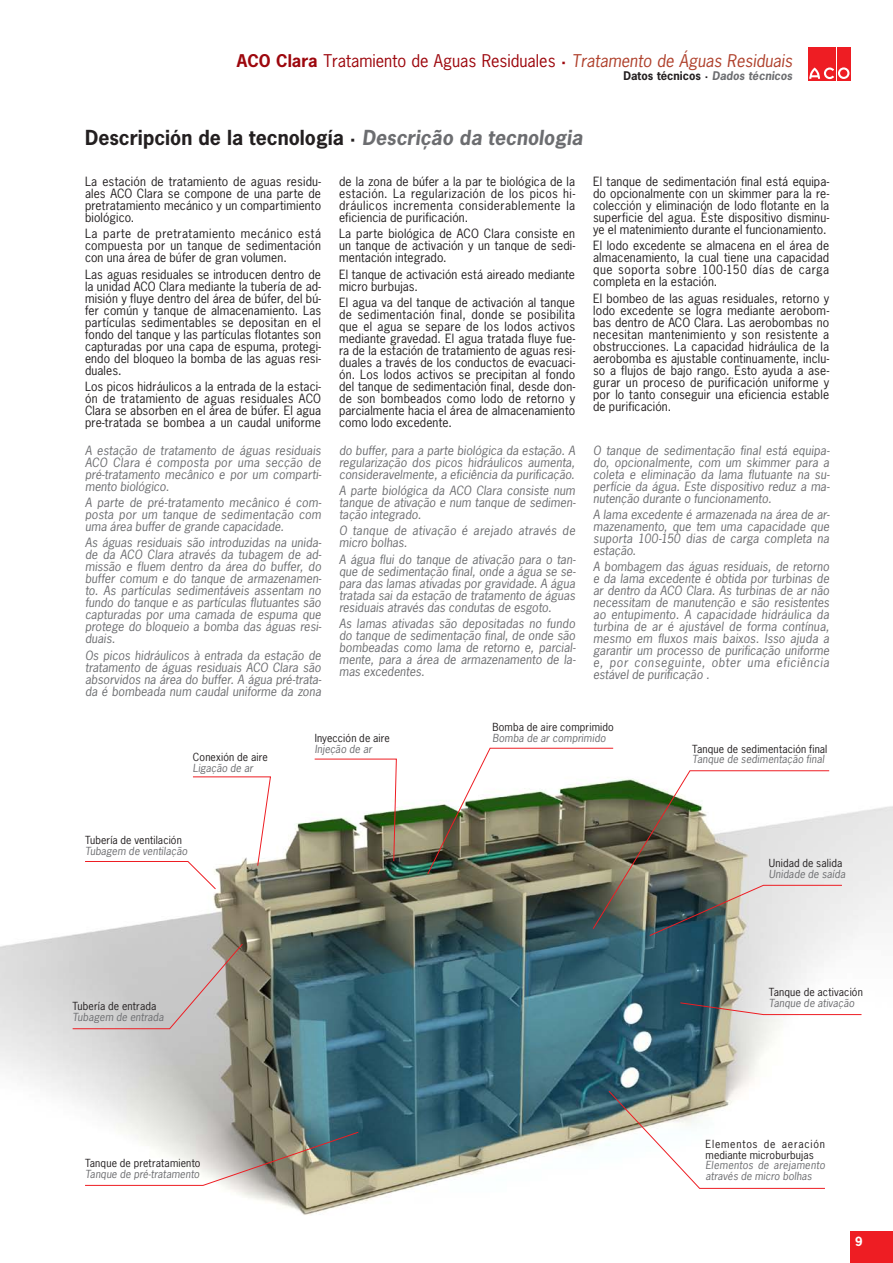
<style>
.page{position:relative;width:893px;height:1263px;background:#fff}
.page>*{position:absolute;margin:0;border:0;box-sizing:border-box;transform-origin:0 0}
.t1{font:700 19.5px "News Gothic";color:#231f20}
.Titel_bold{font:16.5px "News Gothic";color:#9d070d}
.Rubrik{font:12px/12px "News Gothic";letter-spacing:.01em;color:#231f20;text-align:justify}
.Rubrik-2{font:italic 12px/12px "News Gothic";letter-spacing:.01em;color:#6c6d70;text-align:justify}
.t2{font:700 12px "News Gothic";color:#fff}
.Titel_bold-2{font:700 11.25px "News Gothic";color:#231f20}
.Rubrik-3{font:10.5px/10.5px "News Gothic";letter-spacing:.015em;color:#231f20}
.Rubrik-4{font:italic 10.5px/10.5px "News Gothic";letter-spacing:.01em;color:#6c6d70}
.s1{font-weight:700}
.s2{font-style:italic;color:#af402b}
.s3{font-style:italic;color:#6c6d70}
</style>
<div class="page">
<img style="left:0;top:806px;width:893px;height:409px">
<div style="left:850px;top:1231px;width:43px;height:32px;background:#ee1d23"></div>
<div style="left:808px;top:47px;width:13px;height:33px;background:#ee1d23"></div>
<div style="left:822px;top:47px;width:14px;height:33px;background:#ee1d23"></div>
<div style="left:837px;top:47px;width:13px;height:33px;background:#ee1d23"></div>
<svg style="left:809px;top:67px;width:40px;height:12px"></svg>
<svg style="left:84px;top:1131px;width:275px;height:55px"></svg>
<svg style="left:72px;top:943px;width:171px;height:86px;background:#c3bfbd"></svg>
<svg style="left:84px;top:776px;width:187px;height:114px"></svg>
<svg style="left:314px;top:758px;width:83px;height:104px"></svg>
<img style="left:427px;top:747px;width:416px;height:189px">
<svg style="left:679px;top:1002px;width:183px;height:13px"></svg>
<svg style="left:608px;top:1090px;width:218px;height:99px"></svg>
<p class="Titel_bold" style="left:237px;top:50px;width:557px"><span class="s1">ACO Clara</span> Tratamiento de Aguas Residuales <span class="s1">·</span> <span class="s2">Tratamento de Águas Residuais</span></p>
<p class="Titel_bold-2" style="left:623px;top:69px;width:170px">Datos técnicos · <span class="s3">Dados técnicos</span></p>
<p class="t1" style="left:85px;top:125px;width:499px">Descripción de la tecnología · <span class="s3">Descrição da tecnologia</span></p>
<p class="Rubrik" style="left:85px;top:175px;width:238px">La estación de tratamiento de aguas residu&shy;ales ACO Clara se compone de una parte de pretratamiento mecánico y un compartimiento biológico.</p>
<p class="Rubrik" style="left:85px;top:228px;width:238px">La parte de pretratamiento mecánico está compuesta por un tanque de sedimentación con una área de búfer de gran volumen.</p>
<p class="Rubrik" style="left:85px;top:268px;width:238px">Las aguas residuales se introducen dentro de la unidad ACO Clara mediante la tubería de ad&shy;misión y fluye dentro del área de búfer, del bú&shy;fer común y tanque de almacenamiento. Las partículas sedimentables se depositan en el fondo del tanque y las partículas flotantes son capturadas por una capa de espuma, protegi&shy;endo del bloqueo la bomba de las aguas resi&shy;duales.</p>
<p class="Rubrik" style="left:85px;top:380px;width:238px">Los picos hidráulicos a la entrada de la estaci&shy;ón de tratamiento de aguas residuales ACO Clara se absorben en el área de búfer. El agua pre-tratada se bombea a un caudal uniforme</p>
<p class="Rubrik-2" style="left:85px;top:444px;width:238px">A estação de tratamento de águas residuais ACO Clara é composta por uma secção de pré-tratamento mecânico e por um comparti&shy;mento biológico.</p>
<p class="Rubrik-2" style="left:85px;top:496px;width:238px">A parte de pré-tratamento mecânico é com&shy;posta por um tanque de sedimentação com uma área buffer de grande capacidade.</p>
<p class="Rubrik-2" style="left:85px;top:537px;width:238px">As águas residuais são introduzidas na unida&shy;de da ACO Clara através da tubagem de ad&shy;missão e fluem dentro da área do buffer, do buffer comum e do tanque de armazenamen&shy;to. As partículas sedimentáveis assentam no fundo do tanque e as partículas flutuantes são capturadas por uma camada de espuma que protege do bloqueio a bomba das águas resi&shy;duais.</p>
<p class="Rubrik-2" style="left:85px;top:649px;width:238px">Os picos hidráulicos à entrada da estação de tratamento de águas residuais ACO Clara são absorvidos na área do buffer. A água pré-trata&shy;da é bombeada num caudal uniforme da zona</p>
<p class="Rubrik" style="left:339px;top:175px;width:238px">de la zona de búfer a la par te biológica de la estación. La regularización de los picos hi&shy;dráulicos incrementa considerablemente la eficiencia de purificación.</p>
<p class="Rubrik" style="left:339px;top:228px;width:238px">La parte biológica de ACO Clara consiste en un tanque de activación y un tanque de sedi&shy;mentación integrado.</p>
<p class="Rubrik" style="left:339px;top:268px;width:237px">El tanque de activación está aireado mediante micro burbujas.</p>
<p class="Rubrik" style="left:339px;top:296px;width:238px">El agua va del tanque de activación al tanque de sedimentación final, donde se posibilita que el agua se separe de los lodos activos mediante gravedad. El agua tratada fluye fue&shy;ra de la estación de tratamiento de aguas resi&shy;duales a través de los conductos de evacuaci&shy;ón. Los lodos activos se precipitan al fondo del tanque de sedimentación final, desde don&shy;de son bombeados como lodo de retorno y parcialmente hacia el área de almacenamiento como lodo excedente.</p>
<p class="Rubrik-2" style="left:339px;top:444px;width:238px">do buffer, para a parte biológica da estação. A regularização dos picos hidráulicos aumenta, consideravelmente, a eficiência da purificação.</p>
<p class="Rubrik-2" style="left:339px;top:484px;width:238px">A parte biológica da ACO Clara consiste num tanque de ativação e num tanque de sedimen&shy;tação integrado.</p>
<p class="Rubrik-2" style="left:339px;top:525px;width:238px">O tanque de ativação é arejado através de micro bolhas.</p>
<p class="Rubrik-2" style="left:339px;top:553px;width:238px">A água flui do tanque de ativação para o tan&shy;que de sedimentação final, onde a água se se&shy;para das lamas ativadas por gravidade. A água tratada sai da estação de tratamento de águas residuais através das condutas de esgoto.</p>
<p class="Rubrik-2" style="left:339px;top:617px;width:238px">As lamas ativadas são depositadas no fundo do tanque de sedimentação final, de onde são bombeadas como lama de retorno e, parcial&shy;mente, para a área de armazenamento de la&shy;mas excedentes.</p>
<p class="Rubrik" style="left:593px;top:175px;width:238px">El tanque de sedimentación final está equipa&shy;do opcionalmente con un skimmer para la re&shy;colección y eliminación de lodo flotante en la superficie del agua. Éste dispositivo disminu&shy;ye el matenimiento durante el funcionamiento.</p>
<p class="Rubrik" style="left:593px;top:240px;width:238px">El lodo excedente se almacena en el área de almacenamiento, la cual tiene una capacidad que soporta sobre 100-150 días de carga completa en la estación.</p>
<p class="Rubrik" style="left:593px;top:292px;width:238px">El bombeo de las aguas residuales, retorno y lodo excedente se logra mediante aerobom&shy;bas dentro de ACO Clara. Las aerobombas no necesitan mantenimiento y son resistente a obstrucciones. La capacidad hidráulica de la aerobomba es ajustable continuamente, inclu&shy;so a flujos de bajo rango. Esto ayuda a ase&shy;gurar un proceso de purificación uniforme y por lo tanto conseguir una eficiencia estable de purificación.</p>
<p class="Rubrik-2" style="left:593px;top:444px;width:238px">O tanque de sedimentação final está equipa&shy;do, opcionalmente, com um skimmer para a coleta e eliminação da lama flutuante na su&shy;perfície da água. Este dispositivo reduz a ma&shy;nutenção durante o funcionamento.</p>
<p class="Rubrik-2" style="left:593px;top:508px;width:238px">A lama excedente é armazenada na área de ar&shy;mazenamento, que tem uma capacidade que suporta 100-150 dias de carga completa na estação.</p>
<p class="Rubrik-2" style="left:593px;top:561px;width:238px">A bombagem das águas residuais, de retorno e da lama excedente é obtida por turbinas de ar dentro da ACO Clara. As turbinas de ar não necessitam de manutenção e são resistentes ao entupimento. A capacidade hidráulica da turbina de ar é ajustável de forma contínua, mesmo em fluxos mais baixos. Isso ajuda a garantir um processo de purificação uniforme e, por conseguinte, obter uma eficiência estável de purificação .</p>
<p class="Rubrik-3" style="left:193px;top:752px;width:76px">Conexión de aire</p>
<p class="Rubrik-4" style="left:193px;top:762px;width:62px">Ligação de ar</p>
<p class="Rubrik-3" style="left:85px;top:835px;width:98px">Tubería de ventilación</p>
<p class="Rubrik-4" style="left:85px;top:845px;width:104px">Tubagem de ventilação</p>
<p class="Rubrik-3" style="left:315px;top:733px;width:77px">Inyección de aire</p>
<p class="Rubrik-4" style="left:315px;top:743px;width:59px">Injeção de ar</p>
<p class="Rubrik-3" style="left:73px;top:1001px;width:85px">Tubería de entrada</p>
<p class="Rubrik-4" style="left:73px;top:1011px;width:93px">Tubagem de entrada</p>
<p class="Rubrik-3" style="left:85px;top:1158px;width:117px">Tanque de pretratamiento</p>
<p class="Rubrik-4" style="left:85px;top:1168px;width:116px">Tanque de pré-tratamento</p>
<p class="Rubrik-3" style="left:492px;top:722px;width:123px">Bomba de aire comprimido</p>
<p class="Rubrik-4" style="left:492px;top:732px;width:115px">Bomba de ar comprimido</p>
<p class="Rubrik-3" style="left:692px;top:743px;width:137px">Tanque de sedimentación final</p>
<p class="Rubrik-4" style="left:692px;top:754px;width:134px">Tanque de sedimentação final</p>
<p class="Rubrik-3" style="left:769px;top:858px;width:75px">Unidad de salida</p>
<p class="Rubrik-4" style="left:769px;top:869px;width:78px">Unidade de saída</p>
<p class="Rubrik-3" style="left:769px;top:987px;width:96px">Tanque de activación</p>
<p class="Rubrik-4" style="left:769px;top:997px;width:87px">Tanque de ativação</p>
<p class="Rubrik-3" style="left:706px;top:1139px;width:121px">Elementos de aeración mediante microburbujas</p>
<p class="Rubrik-4" style="left:706px;top:1160px;width:121px">Elementos de arejamento através de micro bolhas</p>
<p class="t2" style="left:855px;top:1233px;width:9px">9</p>
</div>
